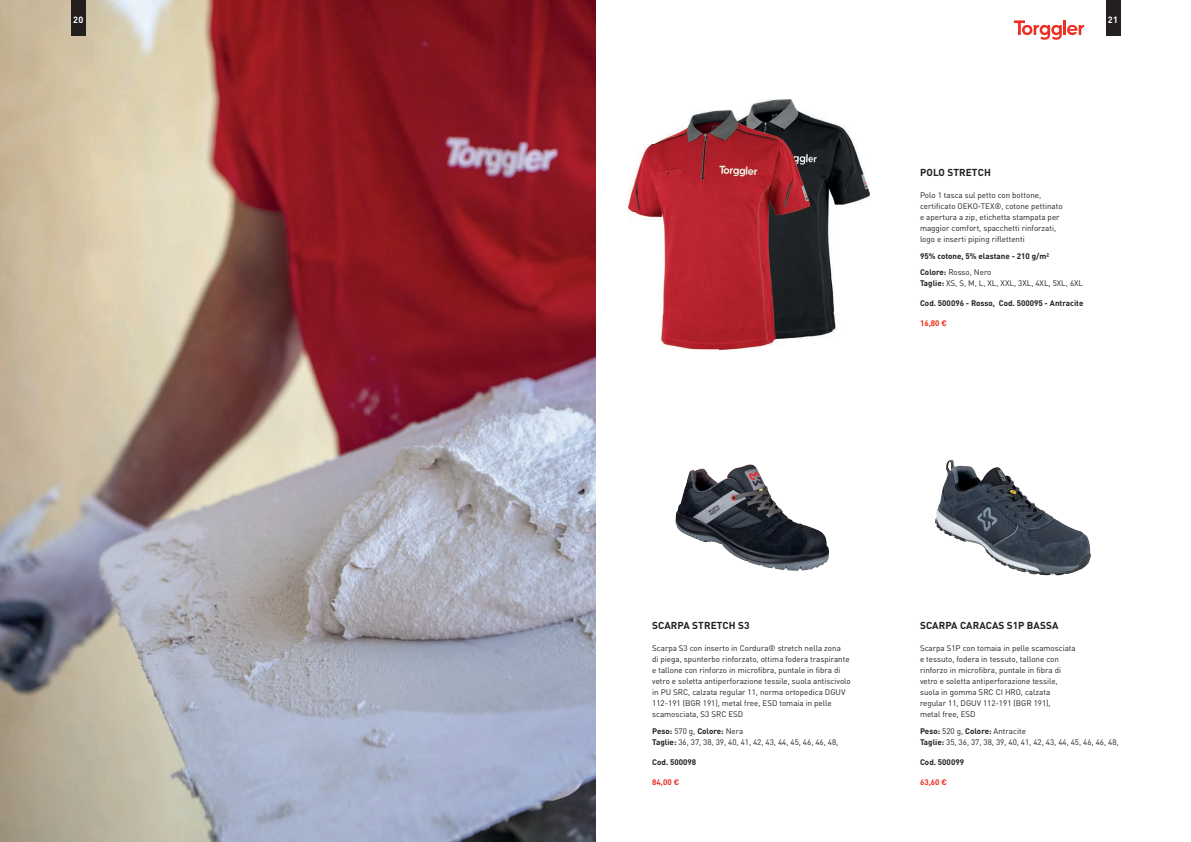
<style>
.page{position:relative;width:1191px;height:842px;background:#fff}
.page>*{position:absolute;margin:0;border:0;box-sizing:border-box;transform-origin:0 0}
.t1{font:700 10px "DIN Pro";letter-spacing:.01em;color:#231f20}
.t2{font:700 9px "DIN Pro";color:#fff}
.t3{font:8px/11px "DIN Pro";color:#231f20}
.t4{font:700 8px/16px "DIN Pro";color:#231f20}
.t5{font:700 8px "DIN Pro";color:#ee2e22}
.s1{font-weight:400}
.s2{font-weight:700}
</style>
<div class="page">
<img style="left:0;top:0;width:595px;height:842px">
<img style="left:935px;top:461px;width:125px;height:114px">
<img style="left:675px;top:464px;width:123px;height:107px">
<img style="left:750px;top:99px;width:119px;height:238px">
<img style="left:628px;top:127px;width:60px;height:188px">
<img style="left:660px;top:315px;width:59px;height:34px">
<img style="left:719px;top:338px;width:76px;height:11px">
<img style="left:688px;top:110px;width:122px;height:228px">
<svg style="left:1013px;top:20px;width:71px;height:20px"></svg>
<div style="left:71px;top:0;width:14px;height:35px;background:#231f20"></div>
<div style="left:1106px;top:0;width:14px;height:35px;background:#231f20"></div>
<p class="t2" style="left:73px;top:12px;width:12px">20</p>
<p class="t2" style="left:1107px;top:12px;width:12px">21</p>
<p class="t1" style="left:920px;top:164px;width:72px">POLO STRETCH</p>
<p class="t3" style="left:920px;top:189px;width:144px">Polo 1 tasca sul petto con bottone, certificato OEKO-TEX®, cotone pettinato e apertura a zip, etichetta stampata per maggior comfort, spacchetti rinforzati, logo e inserti piping riflettenti</p>
<p class="t4" style="left:920px;top:247px;width:131px">95% cotone, 5% elastane - 210 g/m²<br>Colore: <span class="s1">Rosso, Nero</span></p>
<p class="t3" style="left:920px;top:277px;width:165px"><span class="s2">Taglie:</span> XS, S, M, L, XL, XXL, 3XL, 4XL, 5XL, 6XL</p>
<p class="t4" style="left:920px;top:294px;width:165px">Cod. 500096 - Rosso, Cod. 500095 - Antracite</p>
<p class="t5" style="left:920px;top:316px;width:28px">16,80 €</p>
<p class="t1" style="left:652px;top:617px;width:99px">SCARPA STRETCH S3</p>
<p class="t3" style="left:652px;top:642px;width:200px">Scarpa S3 con inserto in Cordura® stretch nella zona<br>di piega, spunterbo rinforzato, ottima fodera traspirante e tallone con rinforzo in microfibra, puntale in fibra di vetro e soletta antiperforazione tessile, suola antiscivolo in PU SRC, calzata regular 11, norma ortopedica DGUV 112-191 (BGR 191), metal free, ESD tomaia in pelle scamosciata, S3 SRC ESD</p>
<p class="t3" style="left:652px;top:725px;width:188px"><span class="s2">Peso:</span> 570 g, <span class="s2">Colore:</span> Nera<br><span class="s2">Taglie:</span> 36, 37, 38, 39, 40, 41, 42, 43, 44, 45, 46, 46, 48,</p>
<p class="t4" style="left:652px;top:753px;width:45px">Cod. 500098</p>
<p class="t5" style="left:652px;top:776px;width:28px">84,00 €</p>
<p class="t1" style="left:920px;top:617px;width:140px">SCARPA CARACAS S1P BASSA</p>
<p class="t3" style="left:920px;top:642px;width:157px">Scarpa S1P con tomaia in pelle scamosciata e tessuto, fodera in tessuto, tallone con rinforzo in microfibra, puntale in fibra di vetro e soletta antiperforazione tessile, suola in gomma SRC CI HRO, calzata regular 11, DGUV 112-191 (BGR 191),<br>metal free, ESD</p>
<p class="t3" style="left:920px;top:725px;width:200px"><span class="s2">Peso:</span> 520 g, <span class="s2">Colore:</span> Antracite<br><span class="s2">Taglie:</span> 35, 36, 37, 38, 39, 40, 41, 42, 43, 44, 45, 46, 46, 48,</p>
<p class="t4" style="left:920px;top:753px;width:45px">Cod. 500099</p>
<p class="t5" style="left:920px;top:776px;width:28px">63,60 €</p>
</div>
